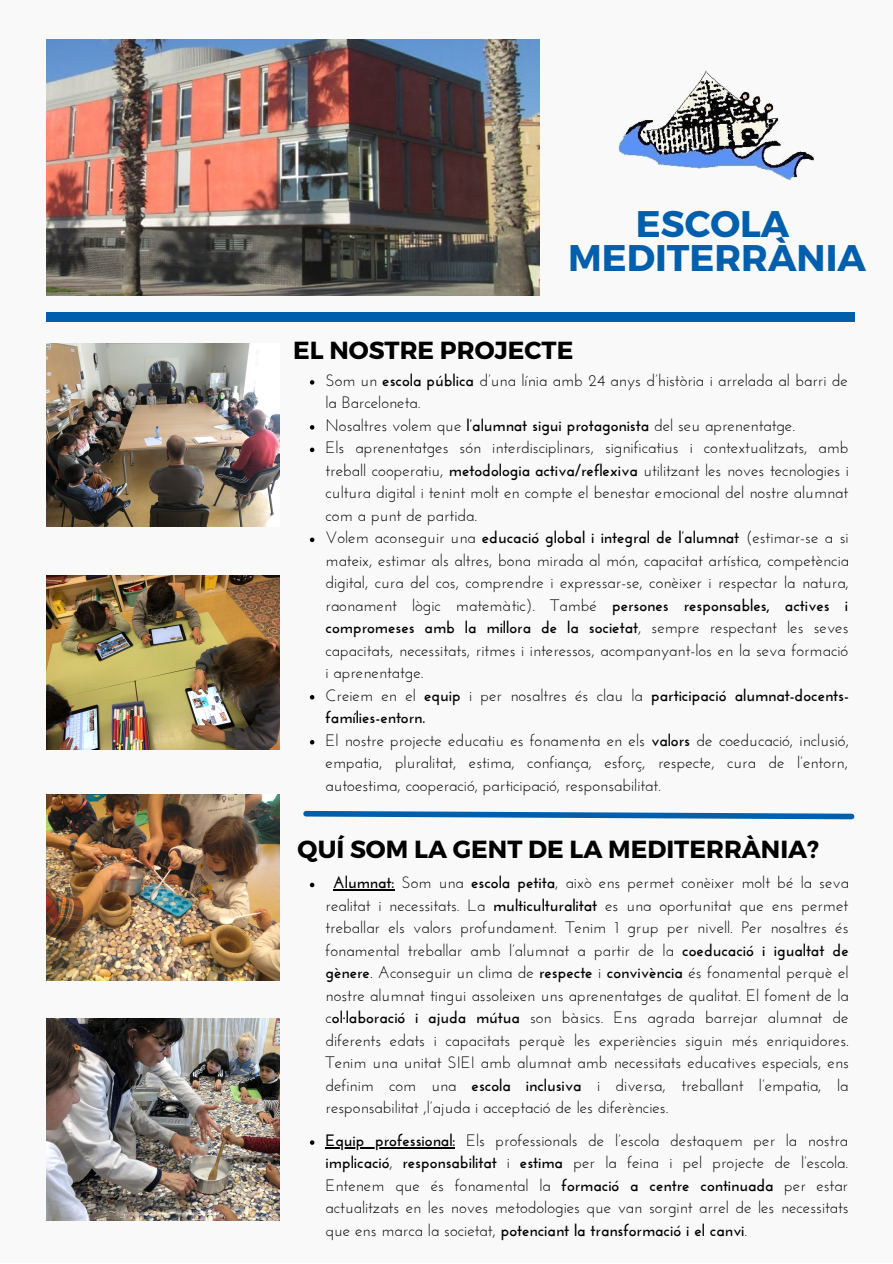
<style>
.page{position:relative;width:893px;height:1264px;background:#fff}
.page>*{position:absolute;margin:0;border:0;box-sizing:border-box;transform-origin:0 0}
.t1{font:700 37.05px/33.8px "Montserrat";color:#005fad;text-align:center}
.t2{font:700 24.75px "Montserrat";color:#000}
.t3{font:16.5px/22.5px "Josefin Sans";color:#000;text-align:justify}
.s1{font-weight:700}
</style>
<div class="page">
<div style="left:0;top:0;width:892px;height:1262px;background:#f9f9f9"></div>
<div style="left:46px;top:312px;width:808px;height:10px;background:#005fad"></div>
<img style="left:46px;top:40px;width:493px;height:255px">
<svg style="left:310px;top:380px;width:4px;height:4px"></svg>
<svg style="left:310px;top:425px;width:4px;height:4px"></svg>
<svg style="left:310px;top:447px;width:4px;height:5px"></svg>
<svg style="left:310px;top:537px;width:4px;height:5px"></svg>
<svg style="left:310px;top:695px;width:4px;height:4px"></svg>
<svg style="left:310px;top:740px;width:4px;height:4px"></svg>
<svg style="left:303px;top:810px;width:552px;height:10px"></svg>
<img style="left:46px;top:1018px;width:233px;height:202px">
<img style="left:46px;top:795px;width:233px;height:185px">
<img style="left:46px;top:575px;width:233px;height:174px">
<img style="left:46px;top:343px;width:233px;height:183px">
<img style="left:618px;top:70px;width:196px;height:111px">
<svg style="left:310px;top:882px;width:4px;height:5px"></svg>
<hr style="left:333px;top:889px;width:61px;height:1px;background:#000">
<svg style="left:310px;top:1140px;width:4px;height:4px"></svg>
<hr style="left:325px;top:1147px;width:130px;height:1px;background:#000">
<h1 class="t1" style="left:568px;top:205px;width:299px">ESCOLA<br>MEDITERRÀNIA</h1>
<h2 class="t2" style="left:293px;top:334px;width:281px">EL NOSTRE PROJECTE</h2>
<p class="t3" style="left:325px;top:370px;width:525px;text-align:left">Som un <span class="s1">escola pública</span> d’una línia amb 24 anys d’història i arrelada al barri de la Barceloneta.<br>Nosaltres volem que <span class="s1">l’alumnat sigui protagonista</span> del seu aprenentatge.<br>Els aprenentatges són interdisciplinars, significatius i contextualitzats, amb treball cooperatiu, <span class="s1">metodologia activa/reflexiva</span> utilitzant les noves tecnologies i cultura digital i tenint molt en compte el benestar emocional del nostre alumnat com a punt de partida.<br>Volem aconseguir una <span class="s1">educació global i integral de l’alumnat</span> (estimar-se a si mateix, estimar als altres, bona mirada al món, capacitat artística, competència digital, cura del cos, comprendre i expressar-se, conèixer i respectar la natura, raonament lògic matemàtic). També <span class="s1">persones responsables, actives i compromeses amb la millora de la societat</span>, sempre respectant les seves capacitats, necessitats, ritmes i interessos, acompanyant-los en la seva formació i aprenentatge.<br>Creiem en el <span class="s1">equip</span> i per nosaltres és clau la <span class="s1">participació alumnat-docents&shy;famílies-entorn.<br></span>El nostre projecte educatiu es fonamenta en els <span class="s1">valors</span> de coeducació, inclusió, empatia, pluralitat, estima, confiança, esforç, respecte, cura de l’entorn, autoestima, cooperació, participació, responsabilitat.</p>
<h2 class="t2" style="left:297px;top:833px;width:523px">QUÍ SOM LA GENT DE LA MEDITERRÀNIA?</h2>
<p class="t3" style="left:325px;top:873px;width:525px;text-indent:7px"><span class="s1">Alumnat:</span> Som una <span class="s1">escola petita</span>, això ens permet conèixer molt bé la seva realitat i necessitats. La <span class="s1">multiculturalitat</span> es una oportunitat que ens permet treballar els valors profundament. Tenim 1 grup per nivell. Per nosaltres és fonamental treballar amb l’alumnat a partir de la <span class="s1">coeducació i igualtat de gènere</span>. Aconseguir un clima de <span class="s1">respecte</span> i <span class="s1">convivència</span> és fonamental perquè el nostre alumnat tingui assoleixen uns aprenentatges de qualitat. El foment de la c<span class="s1">ol·laboració i ajuda mútua</span> son bàsics. Ens agrada barrejar alumnat de diferents edats i capacitats perquè les experiències siguin més enriquidores.<br>Tenim una unitat SIEI amb alumnat amb necessitats educatives especials, ens definim com una <span class="s1">escola inclusiva</span> i diversa, treballant l’empatia, la responsabilitat ,l’ajuda i acceptació de les diferències.</p>
<p class="t3" style="left:325px;top:1130px;width:524px"><span class="s1">Equip professional:</span> Els professionals de l’escola destaquem per la nostra <span class="s1">implicació</span>, <span class="s1">responsabilitat</span> i <span class="s1">estima</span> per la feina i pel projecte de l’escola.<br>Entenem que és fonamental la <span class="s1">formació a centre continuada</span> per estar actualitzats en les noves metodologies que van sorgint arrel de les necessitats que ens marca la societat, <span class="s1">potenciant la transformació i el canvi</span>.</p>
</div>
